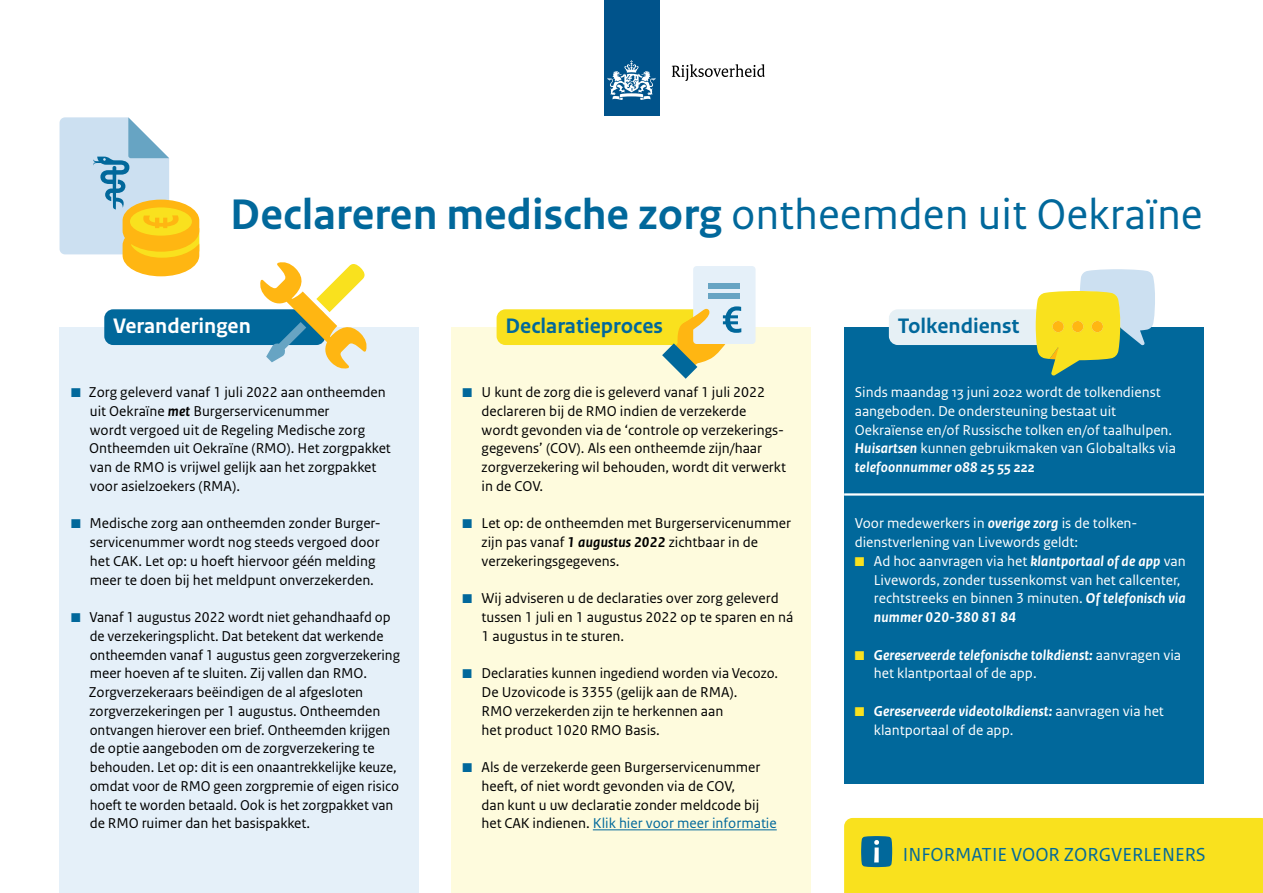
<style>
.page{position:relative;width:1263px;height:893px;background:#fff}
.page>*{position:absolute;margin:0;border:0;box-sizing:border-box;transform-origin:0 0}
.H1_-_Titel_blauw{font:700 45px "Rijksoverheid Sans Text";color:#01689b}
.Tussenkopjes{font:700 22.05px "Rijksoverheid Sans Text";color:#01689b}
.Tussenkopjes-2{font:700 22.05px "Rijksoverheid Sans Text";color:#fff}
.Paneltekst_kapitaal{font:19.8px "Rijksoverheid Sans Text";color:#01689b}
.P_-_Body_bulletlist{font:15px/18.8px "Rijksoverheid Sans Text";color:#000}
.P_-_Body{font:15px/18.8px "Rijksoverheid Sans Text";color:#fff}
.P_-_Body_bulletlist-2{font:15px/18.8px "Rijksoverheid Sans Text";color:#fff}
.P_-_Body_bulletlist-3{font:italic 700 15px/18.8px "Rijksoverheid Sans Text";letter-spacing:.01em;color:#fff}
.s1{font-weight:400}
.s2{color:#01689b}
.s3{font-weight:700;font-style:italic}
.s4{color:#f9e11e}
.s5{font-weight:400;font-style:normal}
</style>
<div class="page">
<div style="left:60px;top:327px;width:359px;height:566px;background:#e5f0f9"></div>
<div style="left:452px;top:327px;width:359px;height:566px;background:#fefbdd"></div>
<div style="left:844px;top:327px;width:359px;height:457px;background:#01689b"></div>
<div style="left:104px;top:309px;width:221px;height:36px;background:#01689b;border-radius:9px"></div>
<div style="left:497px;top:309px;width:221px;height:36px;background:#f9e11e;border-radius:9px"></div>
<hr style="left:593px;top:829px;width:184px;height:1px;background:#01689b">
<div style="left:889px;top:309px;width:221px;height:36px;background:#e6f0f5;border-radius:9px"></div>
<div style="left:844px;top:818px;width:419px;height:75px;background:#f9e11e"></div>
<div style="left:693px;top:266px;width:62px;height:78px;background:#e5f0f9;border-radius:3px"></div>
<div style="left:709px;top:283px;width:31px;height:6px;background:#67a4c3"></div>
<div style="left:709px;top:294px;width:31px;height:5px;background:#67a4c3"></div>
<svg style="left:662px;top:306px;width:79px;height:73px"></svg>
<svg style="left:60px;top:117px;width:139px;height:159px"></svg>
<svg style="left:1036px;top:269px;width:119px;height:107px"></svg>
<div style="left:1052px;top:321px;width:12px;height:11px;background:#ffb612;border-radius:50%"></div>
<div style="left:1072px;top:321px;width:11px;height:11px;background:#ffb612;border-radius:50%"></div>
<div style="left:1092px;top:321px;width:11px;height:11px;background:#ffb612;border-radius:50%"></div>
<svg style="left:259px;top:262px;width:108px;height:107px"></svg>
<hr style="left:844px;top:493px;width:368px;height:3px;background:#fff">
<div style="left:604px;top:0;width:55px;height:116px;background:#00538b"></div>
<svg style="left:607px;top:60px;width:48px;height:40px"></svg>
<svg style="left:672px;top:64px;width:93px;height:17px"></svg>
<h1 class="H1_-_Titel_blauw" style="left:230px;top:188px;width:974px">Declareren medische zorg <span class="s1">ontheemden uit Oekraïne</span></h1>
<p class="Tussenkopjes-2" style="left:113px;top:313px;width:139px">Veranderingen</p>
<p class="P_-_Body_bulletlist" style="left:89px;top:383px;width:303px;text-indent:-18px"><span class="s2">■</span> Zorg geleverd vanaf 1 juli 2022 aan ontheemden uit Oekraïne <span class="s3">met</span> Burgerservicenummer<br>wordt vergoed uit de Regeling Medische zorg Ontheemden uit Oekraïne (RMO). Het zorgpakket van de RMO is vrijwel gelijk aan het zorgpakket voor asielzoekers (RMA).</p>
<p class="P_-_Body_bulletlist" style="left:90px;top:514px;width:292px;text-indent:-19px"><span class="s2">■</span> Medische zorg aan ontheemden zonder Burger&shy;servicenummer wordt nog steeds vergoed door het CAK. Let op: u hoeft hiervoor géén melding meer te doen bij het meldpunt onverzekerden.</p>
<p class="P_-_Body_bulletlist" style="left:89px;top:608px;width:312px;text-indent:-18px"><span class="s2">■</span> Vanaf 1 augustus 2022 wordt niet gehandhaafd op de verzekeringsplicht. Dat betekent dat werkende ontheemden vanaf 1 augustus geen zorgverzekering meer hoeven af te sluiten. Zij vallen dan RMO.<br>Zorgverzekeraars beëindigen de al afgesloten zorgverzekeringen per 1 augustus. Ontheemden ontvangen hierover een brief. Ontheemden krijgen de optie aangeboden om de zorgverzekering te behouden. Let op: dit is een onaantrekkelijke keuze, omdat voor de RMO geen zorgpremie of eigen risico hoeft te worden betaald. Ook is het zorgpakket van de RMO ruimer dan het basispakket.</p>
<p class="Tussenkopjes" style="left:505px;top:313px;width:159px">Declaratieproces</p>
<p class="P_-_Body_bulletlist" style="left:482px;top:383px;width:306px;text-indent:-19px"><span class="s2">■</span> U kunt de zorg die is geleverd vanaf 1 juli 2022 declareren bij de RMO indien de verzekerde wordt gevonden via de ‘controle op verzekerings&shy;gegevens’ (COV). Als een ontheemde zijn/haar zorgverzekering wil behouden, wordt dit verwerkt in de COV.</p>
<p class="P_-_Body_bulletlist" style="left:482px;top:514px;width:311px;text-indent:-19px"><span class="s2">■</span> Let op: de ontheemden met Burgerservicenummer zijn pas vanaf <span class="s3">1 augustus 2022</span> zichtbaar in de verzekeringsgegevens.</p>
<p class="P_-_Body_bulletlist" style="left:482px;top:589px;width:313px;text-indent:-19px"><span class="s2">■</span> Wij adviseren u de declaraties over zorg geleverd tussen 1 juli en 1 augustus 2022 op te sparen en ná<br>1 augustus in te sturen.</p>
<p class="P_-_Body_bulletlist" style="left:482px;top:664px;width:298px;text-indent:-19px"><span class="s2">■</span> Declaraties kunnen ingediend worden via Vecozo.<br>De Uzovicode is 3355 (gelijk aan de RMA).<br>RMO verzekerden zijn te herkennen aan<br>het product 1020 RMO Basis.</p>
<p class="P_-_Body_bulletlist" style="left:482px;top:758px;width:297px;text-indent:-19px"><span class="s2">■</span> Als de verzekerde geen Burgerservicenummer heeft, of niet wordt gevonden via de COV,<br>dan kunt u uw declaratie zonder meldcode bij het CAK indienen. <span class="s2">Klik hier voor meer informatie</span></p>
<p class="Tussenkopjes" style="left:898px;top:313px;width:123px">Tolkendienst</p>
<p class="P_-_Body" style="left:855px;top:383px;width:319px">Sinds maandag 13 juni 2022 wordt de tolkendienst aangeboden. De ondersteuning bestaat uit<br>Oekraïense en/of Russische tolken en/of taalhulpen.</p>
<p class="P_-_Body" style="left:855px;top:439px;width:323px"><span class="s3">Huisartsen</span> kunnen gebruikmaken van Globaltalks via <span class="s3">telefoonnummer 088 25 55 222</span></p>
<p class="P_-_Body" style="left:855px;top:514px;width:284px">Voor medewerkers in <span class="s3">overige zorg</span> is de tolken&shy;dienstverlening van Livewords geldt:</p>
<p class="P_-_Body_bulletlist-2" style="left:874px;top:552px;width:313px;text-indent:-19px"><span class="s4">■</span> Ad hoc aanvragen via het <span class="s3">klantportaal of de app</span> van Livewords, zonder tussenkomst van het callcenter, rechtstreeks en binnen 3 minuten. <span class="s3">Of telefonisch via nummer 020-380 81 84</span></p>
<p class="P_-_Body_bulletlist-3" style="left:874px;top:646px;width:309px;text-indent:-19px"><span class="s4">■</span> Gereserveerde telefonische tolkdienst: <span class="s5">aanvragen via het klantportaal of de app.</span></p>
<p class="P_-_Body_bulletlist-2" style="left:874px;top:702px;width:292px;text-indent:-19px"><span class="s4">■</span> <span class="s3">Gereserveerde videotolkdienst:</span> aanvragen via het klantportaal of de app.</p>
<p class="Paneltekst_kapitaal" style="left:903px;top:843px;width:304px">INFORMATIE VOOR ZORGVERLENERS</p>
</div>
